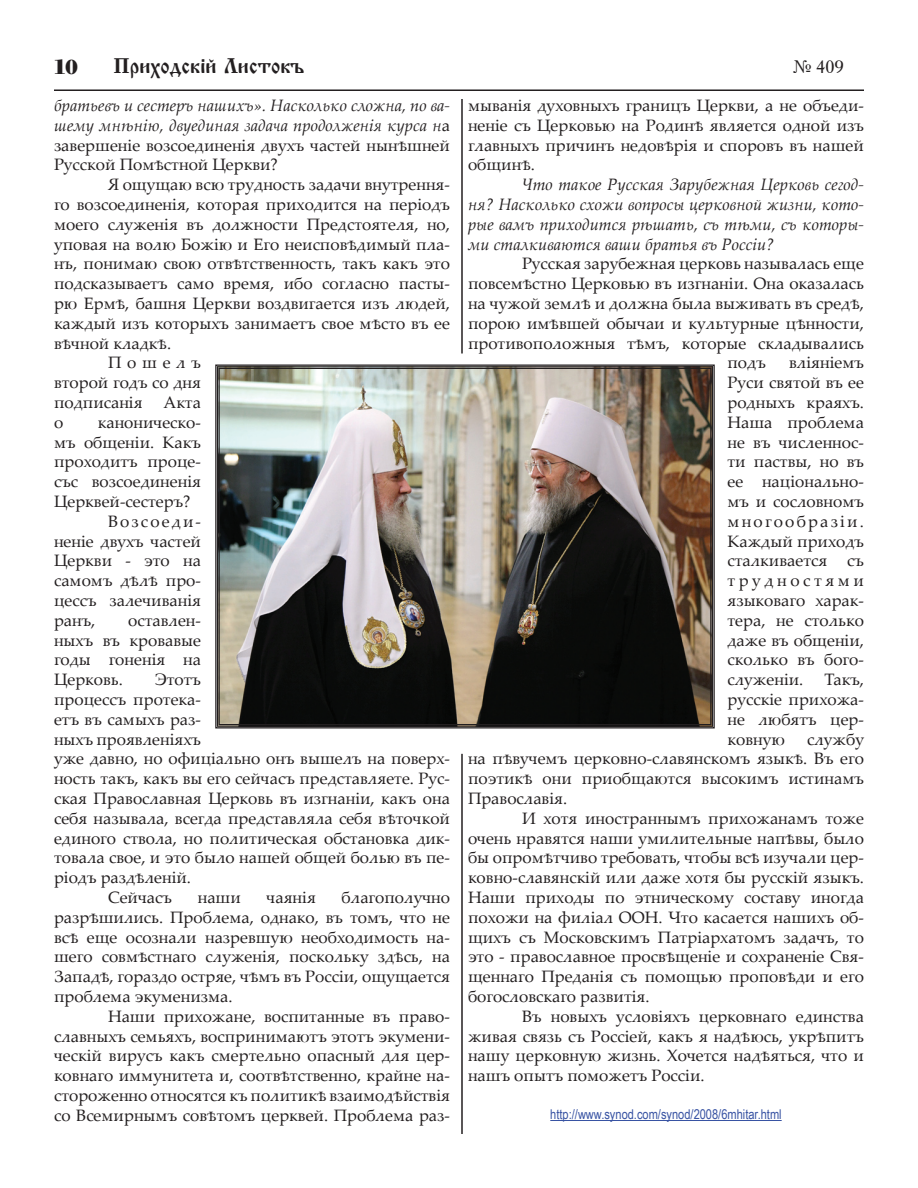
<style>
.page{position:relative;width:918px;height:1188px;background:#fff}
.page>*{position:absolute;margin:0;border:0;box-sizing:border-box;transform-origin:0 0}
.t1{font:21px "Izhitsa CTT";color:#231f20}
.t2{font:21px "Poster";color:#231f20}
.t3{font:18px "Academy OR";color:#231f20}
.t4{font:16.5px/19.8px "Palatino Linotype";color:#231f20;text-align:justify}
.t5{font:italic 16.5px/19.8px "Palatino Linotype";color:#231f20;text-align:justify}
.t6{font:16.5px "Palatino Linotype";letter-spacing:.13em;color:#231f20}
.t7{font:13.5px "Arial Narrow";color:#3853a3}
.s1{font-style:normal}
</style>
<div class="page">
<hr style="left:54px;top:89px;width:810px;height:2px;background:#231f20">
<hr style="left:550px;top:1120px;width:232px;height:1px;background:#3853a3">
<img style="left:215px;top:364px;width:500px;height:365px">
<hr style="left:461px;top:99px;width:2px;height:255px;background:#231f20">
<hr style="left:461px;top:754px;width:2px;height:380px;background:#231f20">
<p class="t2" style="left:54px;top:54px;width:26px">10</p>
<p class="t1" style="left:113px;top:54px;width:193px">Приходскiй Листокъ</p>
<p class="t3" style="left:792px;top:56px;width:53px">№ 409</p>
<p class="t5" style="left:54px;top:95px;width:398px">братьевъ и сестеръ нашихъ». Насколько сложна, по ва&shy;шему мнѣнію, двуединая задача продолженія курса н<span class="s1">а завершеніе возсоединенія двухъ частей нынѣшней Русской Помѣстной Церкви?</span></p>
<p class="t4" style="left:108px;top:174px;width:343px">Я ощущаю всю трудность задачи внутрення-</p>
<p class="t4" style="left:54px;top:194px;width:398px">го возсоединенія, которая приходится на періодъ</p>
<p class="t4" style="left:54px;top:214px;width:398px">моего служенія въ должности Предстоятеля, но,</p>
<p class="t4" style="left:54px;top:234px;width:397px">уповая на волю Божію и Его неисповѣдимый пла-</p>
<p class="t4" style="left:54px;top:253px;width:398px">нъ, понимаю свою отвѣтственность, такъ какъ это</p>
<p class="t4" style="left:54px;top:273px;width:397px">подсказываетъ само время, ибо согласно пасты-</p>
<p class="t4" style="left:54px;top:293px;width:398px">рю Ермѣ, башня Церкви воздвигается изъ людей,</p>
<p class="t4" style="left:54px;top:313px;width:398px">каждый изъ которыхъ занимаетъ свое мѣсто въ ее</p>
<p class="t4" style="left:54px;top:333px;width:119px">вѣчной кладкѣ.</p>
<p class="t4" style="left:108px;top:352px;width:95px">Пошелъ</p>
<p class="t4" style="left:54px;top:372px;width:148px">второй годъ со дня</p>
<p class="t4" style="left:54px;top:392px;width:90px">подписанія</p>
<p class="t4" style="left:164px;top:392px;width:39px">Акта</p>
<p class="t4" style="left:54px;top:412px;width:11px">о</p>
<p class="t4" style="left:98px;top:412px;width:105px">каноническо-</p>
<p class="t4" style="left:54px;top:432px;width:148px">мъ общеніи. Какъ</p>
<p class="t4" style="left:54px;top:451px;width:148px">проходитъ проце-</p>
<p class="t4" style="left:54px;top:471px;width:149px">със возсоединенія</p>
<p class="t4" style="left:54px;top:491px;width:138px">Церквей-сестеръ?</p>
<p class="t6" style="left:108px;top:510px;width:95px">Возсоеди-</p>
<p class="t4" style="left:54px;top:531px;width:149px">неніе двухъ частей</p>
<p class="t4" style="left:54px;top:550px;width:148px">Церкви - это на</p>
<p class="t4" style="left:54px;top:570px;width:148px">самомъ дѣлѣ про-</p>
<p class="t4" style="left:54px;top:590px;width:149px">цессъ залечиванія</p>
<p class="t4" style="left:54px;top:610px;width:43px">ранъ,</p>
<p class="t4" style="left:468px;top:95px;width:398px">мыванія духовныхъ границъ Церкви, а не объеди&shy;неніе съ Церковью на Родинѣ является одной изъ главныхъ причинъ недовѣрія и споровъ въ нашей общинѣ.</p>
<p class="t5" style="left:468px;top:174px;width:398px;text-indent:54px">Что такое Русская Зарубежная Церковь сегод&shy;ня? Насколько схожи вопросы церковной жизни, кото&shy;рые вамъ приходится рѣшать, съ тѣми, съ которы&shy;ми сталкиваются ваши братья въ Россіи?</p>
<p class="t4" style="left:522px;top:253px;width:343px">Русская зарубежная церковь называлась еще</p>
<p class="t4" style="left:468px;top:273px;width:398px">повсемѣстно Церковью въ изгнаніи. Она оказалась</p>
<p class="t4" style="left:468px;top:293px;width:397px">на чужой землѣ и должна была выживать въ средѣ,</p>
<p class="t4" style="left:468px;top:313px;width:397px">порою имѣвшей обычаи и культурные цѣнности,</p>
<p class="t4" style="left:468px;top:333px;width:398px">противоположныя тѣмъ, которые складывались</p>
<p class="t4" style="left:727px;top:352px;width:40px">подъ</p>
<p class="t4" style="left:727px;top:352px;width:138px;text-indent:62px">вліяніемъ Руси святой въ ее родныхъ краяхъ.<br>Наша проблема не въ численнос&shy;ти паствы, но въ ее національно&shy;мъ и сословномъ многообразіи.<br>Каждый приходъ сталкивается съ трудностями языковаго харак&shy;тера, не столько даже въ общеніи, сколько въ бого&shy;служеніи.</p>
<p class="t4" style="left:54px;top:610px;width:149px;text-indent:74px">оставлен&shy;ныхъ въ кровавые годы гоненія на Церковь.</p>
<p class="t4" style="left:155px;top:669px;width:47px">Этотъ</p>
<p class="t4" style="left:54px;top:689px;width:148px">процессъ протека-</p>
<p class="t4" style="left:54px;top:709px;width:148px">етъ въ самыхъ раз-</p>
<p class="t4" style="left:54px;top:729px;width:149px">ныхъ проявленіяхъ</p>
<p class="t4" style="left:54px;top:748px;width:397px">уже давно, но офиціально онъ вышелъ на поверх-</p>
<p class="t4" style="left:54px;top:768px;width:398px">ность такъ, какъ вы его сейчасъ представляете. Рус-</p>
<p class="t4" style="left:54px;top:788px;width:398px">ская Православная Церковь въ изгнаніи, какъ она</p>
<p class="t4" style="left:54px;top:808px;width:398px">себя называла, всегда представляла себя вѣточкой</p>
<p class="t4" style="left:54px;top:828px;width:397px">единого ствола, но политическая обстановка дик-</p>
<p class="t4" style="left:54px;top:847px;width:397px">товала свое, и это было нашей общей болью въ пе-</p>
<p class="t4" style="left:54px;top:867px;width:139px">ріодъ раздѣленій.</p>
<p class="t4" style="left:108px;top:887px;width:65px">Сейчасъ</p>
<p class="t4" style="left:198px;top:887px;width:45px">наши</p>
<p class="t4" style="left:267px;top:887px;width:51px">чаянія</p>
<p class="t4" style="left:727px;top:669px;width:138px;text-indent:97px">Такъ, русскіе прихожа&shy;не любятъ цер&shy;ковную</p>
<p class="t4" style="left:468px;top:729px;width:398px;text-indent:339px">службу на пѣвучемъ церковно-славянскомъ языкѣ. Въ его поэтикѣ они приобщаются высокимъ истинамъ Православія.</p>
<p class="t4" style="left:468px;top:808px;width:398px;text-indent:54px">И хотя иностраннымъ прихожанамъ тоже очень нравятся наши умилительные напѣвы, было бы опромѣтчиво требовать, чтобы всѣ изучали цер&shy;ковно-славянскій или даже хотя бы русскій языкъ.<br>Наши приходы по этническому составу иногда похожи на филіал ООН. Что касается нашихъ об&shy;щихъ съ Московскимъ Патріархатомъ задачъ, то это - православное просвѣщеніе и сохраненіе Свя&shy;щеннаго Преданія съ помощью проповѣди и его богословскаго развитія.</p>
<p class="t4" style="left:468px;top:1006px;width:398px;text-indent:54px">Въ новыхъ условіяхъ церковнаго единства живая связь съ Россіей, какъ я надѣюсь, укрѣпитъ нашу церковную жизнь. Хочется надѣяться, что и нашъ опытъ поможетъ Россіи.</p>
<p class="t7" style="left:550px;top:1104px;width:233px">http://www.synod.com/synod/2008/6mhitar.html</p>
<p class="t4" style="left:54px;top:887px;width:398px;text-indent:288px">благополучно разрѣшились. Проблема, однако, въ томъ, что не всѣ еще осознали назревшую необходимость на&shy;шего совмѣстнаго служенія, поскольку здѣсь, на Западѣ, гораздо остряе, чѣмъ въ Россіи, ощущается проблема экуменизма.</p>
<p class="t4" style="left:54px;top:1006px;width:398px;text-indent:54px">Наши прихожане, воспитанные въ право&shy;славныхъ семьяхъ, воспринимаютъ этотъ экумени&shy;ческій вирусъ какъ смертельно опасный для цер&shy;ковнаго иммунитета и, соотвѣтственно, крайне на&shy;стороженно относятся къ политикѣ взаимодѣйствія со Всемирнымъ совѣтомъ церквей. Проблема раз-</p>
</div>
